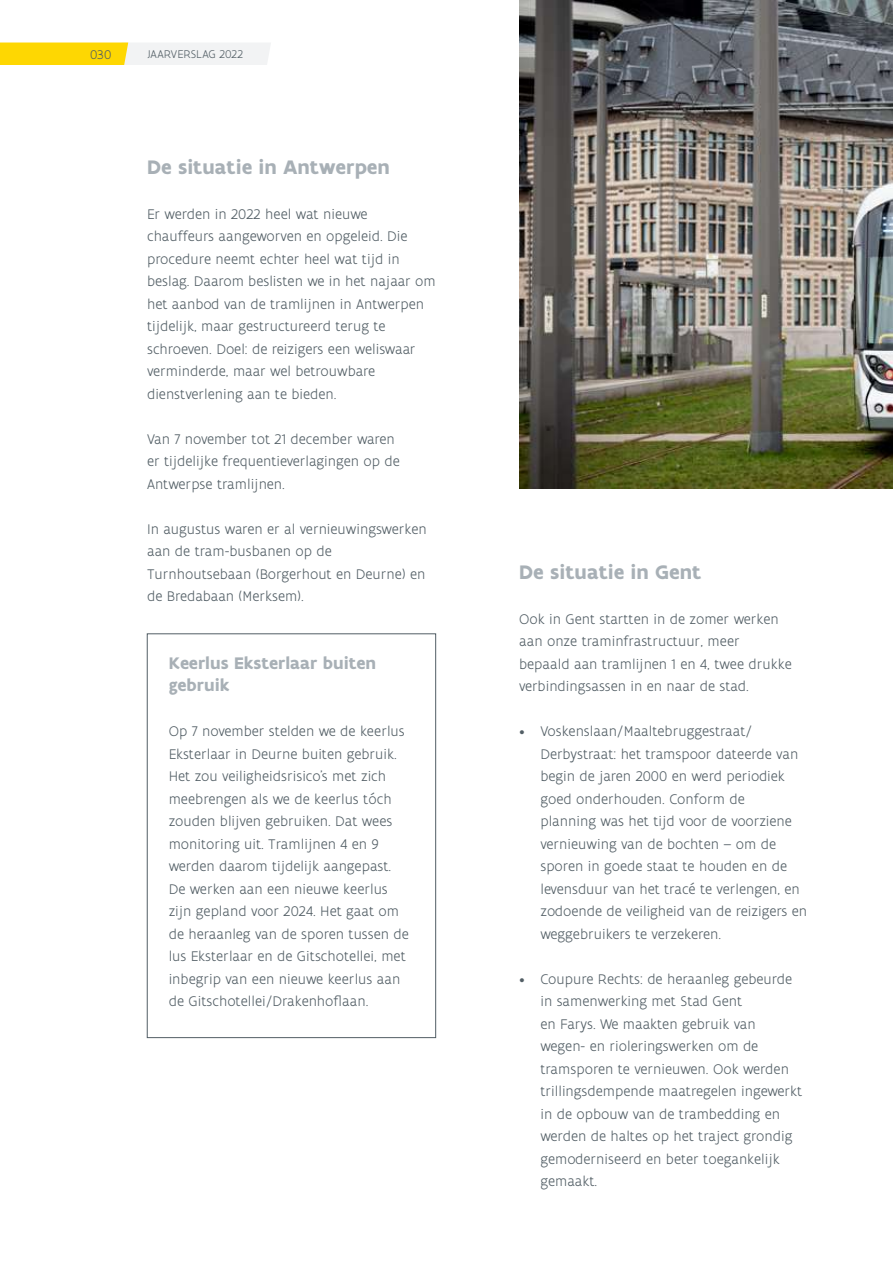
<style>
.page{position:relative;width:893px;height:1263px;background:#fff}
.page>*{position:absolute;margin:0;border:0;box-sizing:border-box;transform-origin:0 0}
.t1{font:700 21px "Flanders Art Sans";color:#a8b0b6}
.t2{font:700 18px/22.5px "Flanders Art Sans";color:#a8b0b6}
.t3{font:300 15px/22.5px "Flanders Art Sans";color:#525e65}
.t4{font:300 13.5px "Flanders Art Sans";color:#525e65}
.t5{font:300 12px "Flanders Art Sans";letter-spacing:.005em;color:#525e65}
</style>
<div class="page">
<svg style="left:0;top:43px;width:271px;height:22px"></svg>
<div style="left:147px;top:634px;width:289px;height:404px;border:1px solid #525e65"></div>
<img style="left:519px;top:0;width:374px;height:489px">
<p class="t4" style="left:90px;top:46px;width:23px">030</p>
<p class="t5" style="left:147px;top:47px;width:98px">JAARVERSLAG 2022</p>
<h1 class="t1" style="left:147px;top:154px;width:244px">De situatie in Antwerpen</h1>
<p class="t3" style="left:147px;top:203px;width:290px">Er werden in 2022 heel wat nieuwe chauffeurs aangeworven en opgeleid. Die procedure neemt echter heel wat tijd in beslag. Daarom beslisten we in het najaar om het aanbod van de tramlijnen in Antwerpen tijdelijk, maar gestructureerd terug te schroeven. Doel: de reizigers een weliswaar verminderde, maar wel betrouwbare dienstverlening aan te bieden.</p>
<p class="t3" style="left:147px;top:428px;width:254px">Van 7 november tot 21 december waren er tijdelijke frequentieverlagingen op de<br>Antwerpse tramlijnen.</p>
<p class="t3" style="left:147px;top:518px;width:281px">In augustus waren er al vernieuwingswerken aan de tram-busbanen op de Turnhoutsebaan (Borgerhout en Deurne) en de Bredabaan (Merksem).</p>
<p class="t2" style="left:169px;top:652px;width:209px">Keerlus Eksterlaar buiten gebruik</p>
<p class="t3" style="left:169px;top:721px;width:242px">Op 7 november stelden we de keerlus Eksterlaar in Deurne buiten gebruik.<br>Het zou veiligheidsrisico’s met zich meebrengen als we de keerlus tóch zouden blijven gebruiken. Dat wees monitoring uit. Tramlijnen 4 en 9 werden daarom tijdelijk aangepast.<br>De werken aan een nieuwe keerlus zijn gepland voor 2024. Het gaat om de heraanleg van de sporen tussen de lus Eksterlaar en de Gitschotellei, met inbegrip van een nieuwe keerlus aan de Gitschotellei/Drakenhoflaan.</p>
<h1 class="t1" style="left:519px;top:559px;width:184px">De situatie in Gent</h1>
<p class="t3" style="left:519px;top:608px;width:274px">Ook in Gent startten in de zomer werken aan onze traminfrastructuur, meer bepaald aan tramlijnen 1 en 4, twee drukke verbindingsassen in en naar de stad.</p>
<p class="t3" style="left:540px;top:721px;width:268px;text-indent:-21px">• Voskenslaan/Maaltebruggestraat/ Derbystraat: het tramspoor dateerde van begin de jaren 2000 en werd periodiek goed onderhouden. Conform de<br>planning was het tijd voor de voorziene vernieuwing van de bochten – om de sporen in goede staat te houden en de levensduur van het tracé te verlengen, en zodoende de veiligheid van de reizigers en weggebruikers te verzekeren.</p>
<p class="t3" style="left:540px;top:968px;width:263px;text-indent:-21px">• Coupure Rechts: de heraanleg gebeurde in samenwerking met Stad Gent<br>en Farys. We maakten gebruik van wegen- en rioleringswerken om de tramsporen te vernieuwen. Ook werden trillingsdempende maatregelen ingewerkt in de opbouw van de trambedding en werden de haltes op het traject grondig gemoderniseerd en beter toegankelijk gemaakt.</p>
</div>
